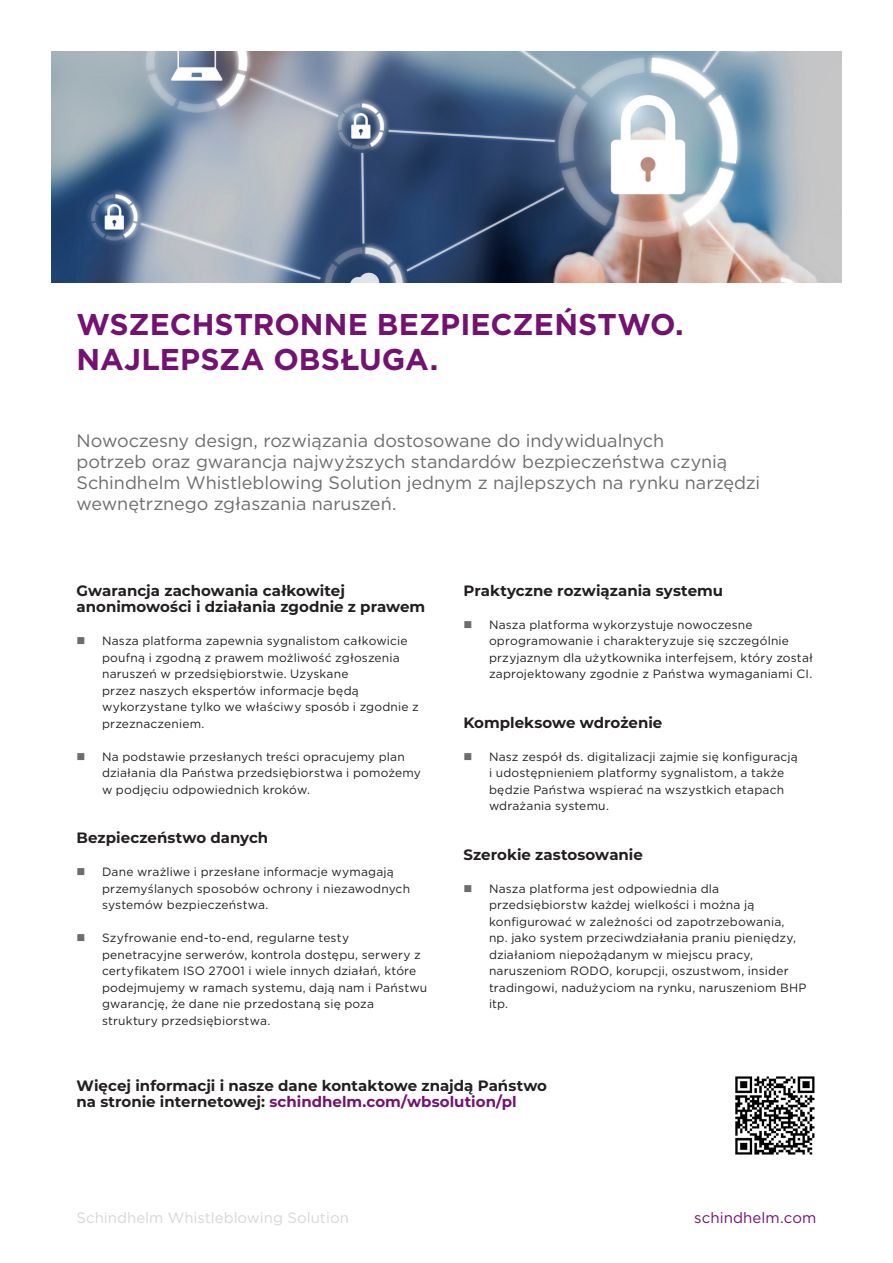
<style>
.page{position:relative;width:893px;height:1263px;background:#fff}
.page>*{position:absolute;margin:0;border:0;box-sizing:border-box;transform-origin:0 0}
.t1{font:700 30px/34.5px "Gotham";color:#741272}
.t2{font:18px/21px "Gotham";letter-spacing:-.005em;color:#6c6d70}
.t3{font:700 15px/16.5px "Montserrat";color:#231f20}
.t4{font:15px "Gotham";color:#d6d7d9}
.t5{font:15px "Gotham";letter-spacing:.005em;color:#741272}
.t6{font:12px/16.5px "Gotham";letter-spacing:.015em;color:#231f20}
.s1{color:#741272}
</style>
<div class="page">
<img style="left:51px;top:51px;width:791px;height:231px">
<img style="left:735px;top:1076px;width:80px;height:79px">
<h1 class="t1" style="left:77px;top:307px;width:608px">WSZECHSTRONNE BEZPIECZEŃSTWO.<br>NAJLEPSZA OBSŁUGA.</h1>
<p class="t2" style="left:77px;top:430px;width:685px">Nowoczesny design, rozwiązania dostosowane do indywidualnych<br>potrzeb oraz gwarancja najwyższych standardów bezpieczeństwa czynią Schindhelm Whistleblowing Solution jednym z najlepszych na rynku narzędzi wewnętrznego zgłaszania naruszeń.</p>
<p class="t3" style="left:77px;top:582px;width:350px">Gwarancja zachowania całkowitej anonimowości i działania zgodnie z prawem</p>
<p class="t6" style="left:102px;top:632px;width:318px">Nasza platforma zapewnia sygnalistom całkowicie poufną i zgodną z prawem możliwość zgłoszenia naruszeń w przedsiębiorstwie. Uzyskane<br>przez naszych ekspertów informacje będą wykorzystane tylko we właściwy sposób i zgodnie z przeznaczeniem.</p>
<p class="t6" style="left:102px;top:748px;width:320px">Na podstawie przesłanych treści opracujemy plan działania dla Państwa przedsiębiorstwa i pomożemy w podjęciu odpowiednich kroków.</p>
<p class="t3" style="left:77px;top:829px;width:193px">Bezpieczeństwo danych</p>
<p class="t6" style="left:102px;top:863px;width:309px">Dane wrażliwe i przesłane informacje wymagają przemyślanych sposobów ochrony i niezawodnych systemów bezpieczeństwa.</p>
<p class="t6" style="left:102px;top:929px;width:327px">Szyfrowanie end-to-end, regularne testy penetracyjne serwerów, kontrola dostępu, serwery z certyfikatem ISO 27001 i wiele innych działań, które podejmujemy w ramach systemu, dają nam i Państwu gwarancję, że dane nie przedostaną się poza struktury przedsiębiorstwa.</p>
<p class="t3" style="left:463px;top:582px;width:261px">Praktyczne rozwiązania systemu</p>
<p class="t6" style="left:489px;top:616px;width:326px">Nasza platforma wykorzystuje nowoczesne oprogramowanie i charakteryzuje się szczególnie przyjaznym dla użytkownika interfejsem, który został zaprojektowany zgodnie z Państwa wymaganiami CI.</p>
<p class="t3" style="left:463px;top:714px;width:200px">Kompleksowe wdrożenie</p>
<p class="t6" style="left:489px;top:748px;width:310px">Nasz zespół ds. digitalizacji zajmie się konfiguracją i udostępnieniem platformy sygnalistom, a także będzie Państwa wspierać na wszystkich etapach wdrażania systemu.</p>
<p class="t3" style="left:463px;top:846px;width:181px">Szerokie zastosowanie</p>
<p class="t6" style="left:489px;top:880px;width:319px">Nasza platforma jest odpowiednia dla przedsiębiorstw każdej wielkości i można ją konfigurować w zależności od zapotrzebowania,<br>np. jako system przeciwdziałania praniu pieniędzy, działaniom niepożądanym w miejscu pracy, naruszeniom RODO, korupcji, oszustwom, insider tradingowi, nadużyciom na rynku, naruszeniom BHP itp.</p>
<p class="t3" style="left:77px;top:1077px;width:472px">Więcej informacji i nasze dane kontaktowe znajdą Państwo na stronie internetowej: <span class="s1">schindhelm.com/wbsolution/pl</span></p>
<p class="t4" style="left:77px;top:1208px;width:274px">Schindhelm Whistleblowing Solution</p>
<p class="t5" style="left:694px;top:1208px;width:124px">schindhelm.com</p>
</div>
